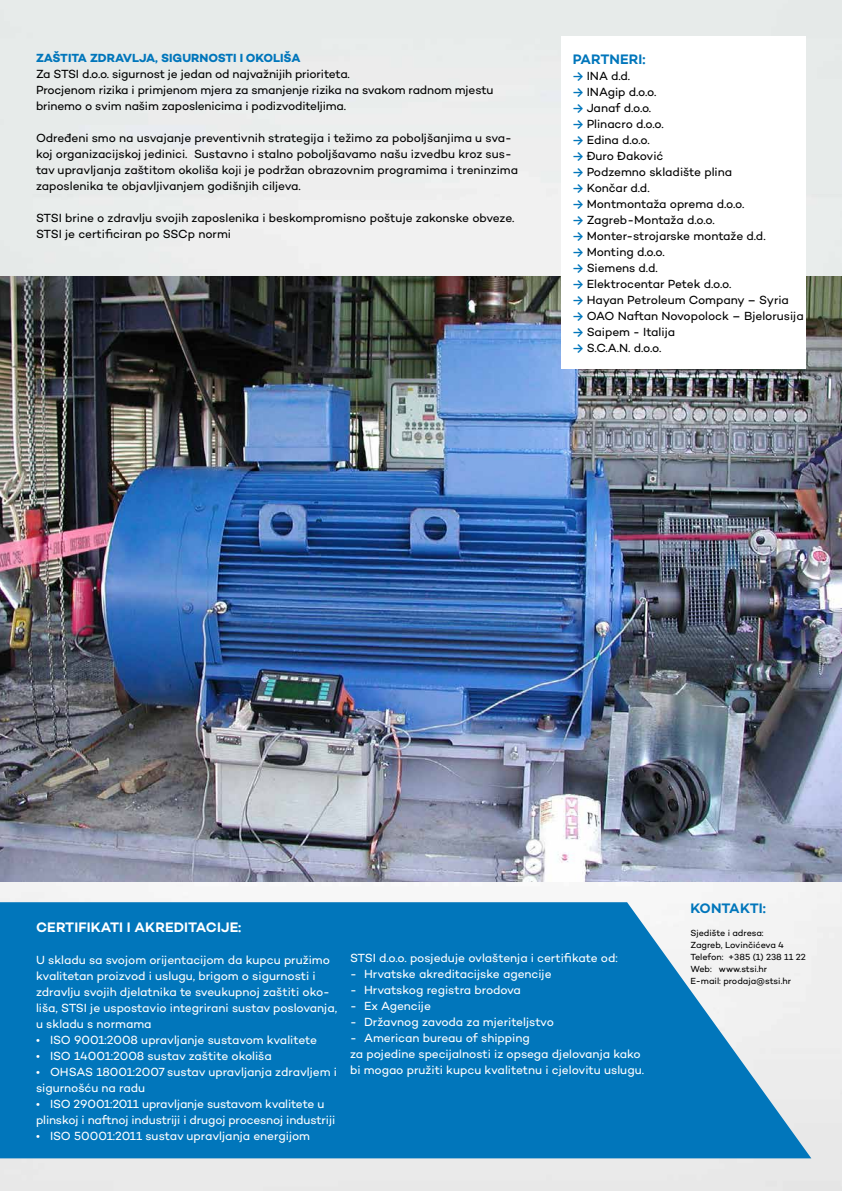
<style>
.page{position:relative;width:842px;height:1191px;background:#fff}
.page>*{position:absolute;margin:0;border:0;box-sizing:border-box;transform-origin:0 0}
.t1{font:600 14px "Campton";letter-spacing:.01em;color:#fff}
.t2{font:600 14px "Campton";color:#0176bb}
.t3{font:12px/16px "Campton";letter-spacing:-.01em;color:#000}
.t4{font:12px/16px "Campton";letter-spacing:-.005em;color:#fff}
.t5{font:700 12px "Campton";letter-spacing:-.005em;color:#0176bb}
.t6{font:9px/12px "Campton";letter-spacing:-.005em;color:#000}
.s1{font-family:"Calibri";font-weight:700;color:#0176bb}
</style>
<div class="page">
<svg style="left:0;top:902px;width:811px;height:256px;background:#1c84c1"></svg>
<img style="left:0;top:276px;width:842px;height:606px">
<div style="left:561px;top:36px;width:245px;height:333px;background:#fff"></div>
<p class="t5" style="left:36px;top:50px;width:266px">ZAŠTITA ZDRAVLJA, SIGURNOSTI I OKOLIŠA</p>
<p class="t3" style="left:36px;top:65px;width:459px">Za STSI d.o.o. sigurnost je jedan od najvažnijih prioriteta.<br>Procjenom rizika i primjenom mjera za smanjenje rizika na svakom radnom mjestu brinemo o svim našim zaposlenicima i podizvoditeljima.</p>
<p class="t3" style="left:36px;top:129px;width:484px">Određeni smo na usvajanje preventivnih strategija i težimo za poboljšanjima u sva&shy;koj organizacijskoj jedinici. Sustavno i stalno poboljšavamo našu izvedbu kroz sus&shy;tav upravljanja zaštitom okoliša koji je podržan obrazovnim programima i treninzima zaposlenika te objavljivanjem godišnjih ciljeva.</p>
<p class="t3" style="left:36px;top:209px;width:480px">STSI brine o zdravlju svojih zaposlenika i beskompromisno poštuje zakonske obveze.<br>STSI je certificiran po SSCp normi</p>
<p class="t2" style="left:573px;top:51px;width:74px">PARTNERI:</p>
<p class="t3" style="left:573px;top:68px;width:59px"><span class="s1">→</span> INA d.d.</p>
<p class="t3" style="left:573px;top:84px;width:85px"><span class="s1">→</span> INAgip d.o.o.</p>
<p class="t3" style="left:573px;top:100px;width:80px"><span class="s1">→</span> Janaf d.o.o.</p>
<p class="t3" style="left:573px;top:116px;width:93px"><span class="s1">→</span> Plinacro d.o.o.</p>
<p class="t3" style="left:573px;top:132px;width:79px"><span class="s1">→</span> Edina d.o.o.</p>
<p class="t3" style="left:573px;top:148px;width:92px"><span class="s1">→</span> Đuro Đaković</p>
<p class="t3" style="left:573px;top:164px;width:161px"><span class="s1">→</span> Podzemno skladište plina</p>
<p class="t3" style="left:573px;top:180px;width:78px"><span class="s1">→</span> Končar d.d.</p>
<p class="t3" style="left:573px;top:196px;width:173px"><span class="s1">→</span> Montmontaža oprema d.o.o.</p>
<p class="t3" style="left:573px;top:212px;width:143px"><span class="s1">→</span> Zagreb-Montaža d.o.o.</p>
<p class="t3" style="left:573px;top:228px;width:194px"><span class="s1">→</span> Monter-strojarske montaže d.d.</p>
<p class="t3" style="left:573px;top:244px;width:93px"><span class="s1">→</span> Monting d.o.o.</p>
<p class="t3" style="left:573px;top:260px;width:87px"><span class="s1">→</span> Siemens d.d.</p>
<p class="t3" style="left:573px;top:276px;width:160px"><span class="s1">→</span> Elektrocentar Petek d.o.o.</p>
<p class="t3" style="left:573px;top:292px;width:218px"><span class="s1">→</span> Hayan Petroleum Company – Syria</p>
<p class="t3" style="left:573px;top:308px;width:233px"><span class="s1">→</span> OAO Naftan Novopolock – Bjelorusija</p>
<p class="t3" style="left:573px;top:324px;width:104px"><span class="s1">→</span> Saipem - Italija</p>
<p class="t3" style="left:573px;top:340px;width:90px"><span class="s1">→</span> S.C.A.N. d.o.o.</p>
<p class="t1" style="left:36px;top:918px;width:207px">CERTIFIKATI I AKREDITACIJE:</p>
<p class="t4" style="left:36px;top:951px;width:303px">U skladu sa svojom orijentacijom da kupcu pružimo kvalitetan proizvod i uslugu, brigom o sigurnosti i zdravlju svojih djelatnika te sveukupnoj zaštiti oko&shy;liša, STSI je uspostavio integrirani sustav poslovanja, u skladu s normama</p>
<p class="t4" style="left:36px;top:1031px;width:283px">• ISO 9001:2008 upravljanje sustavom kvalitete</p>
<p class="t4" style="left:36px;top:1047px;width:237px">• ISO 14001:2008 sustav zaštite okoliša</p>
<p class="t4" style="left:36px;top:1063px;width:302px">• OHSAS 18001:2007 sustav upravljanja zdravljem i sigurnošću na radu</p>
<p class="t4" style="left:36px;top:1095px;width:301px">• ISO 29001:2011 upravljanje sustavom kvalitete u plinskoj i naftnoj industriji i drugoj procesnoj industriji</p>
<p class="t4" style="left:36px;top:1127px;width:276px">• ISO 50001:2011 sustav upravljanja energijom</p>
<p class="t4" style="left:350px;top:949px;width:269px">STSI d.o.o. posjeduje ovlaštenja i certifikate od:</p>
<p class="t4" style="left:350px;top:965px;width:203px">- Hrvatske akreditacijske agencije</p>
<p class="t4" style="left:350px;top:981px;width:172px">- Hrvatskog registra brodova</p>
<p class="t4" style="left:350px;top:997px;width:82px">- Ex Agencije</p>
<p class="t4" style="left:350px;top:1013px;width:205px">- Državnog zavoda za mjeriteljstvo</p>
<p class="t4" style="left:350px;top:1029px;width:295px">- American bureau of shipping<br>za pojedine specijalnosti iz opsega djelovanja kako bi mogao pružiti kupcu kvalitetnu i cjelovitu uslugu.</p>
<p class="t2" style="left:690px;top:899px;width:77px">KONTAKTI:</p>
<p class="t6" style="left:690px;top:927px;width:117px">Sjedište i adresa:<br>Zagreb, Lovinčićeva 4<br>Telefon: +385 (1) 238 11 22<br>Web: www.stsi.hr<br>E-mail: prodaja@stsi.hr</p>
</div>
